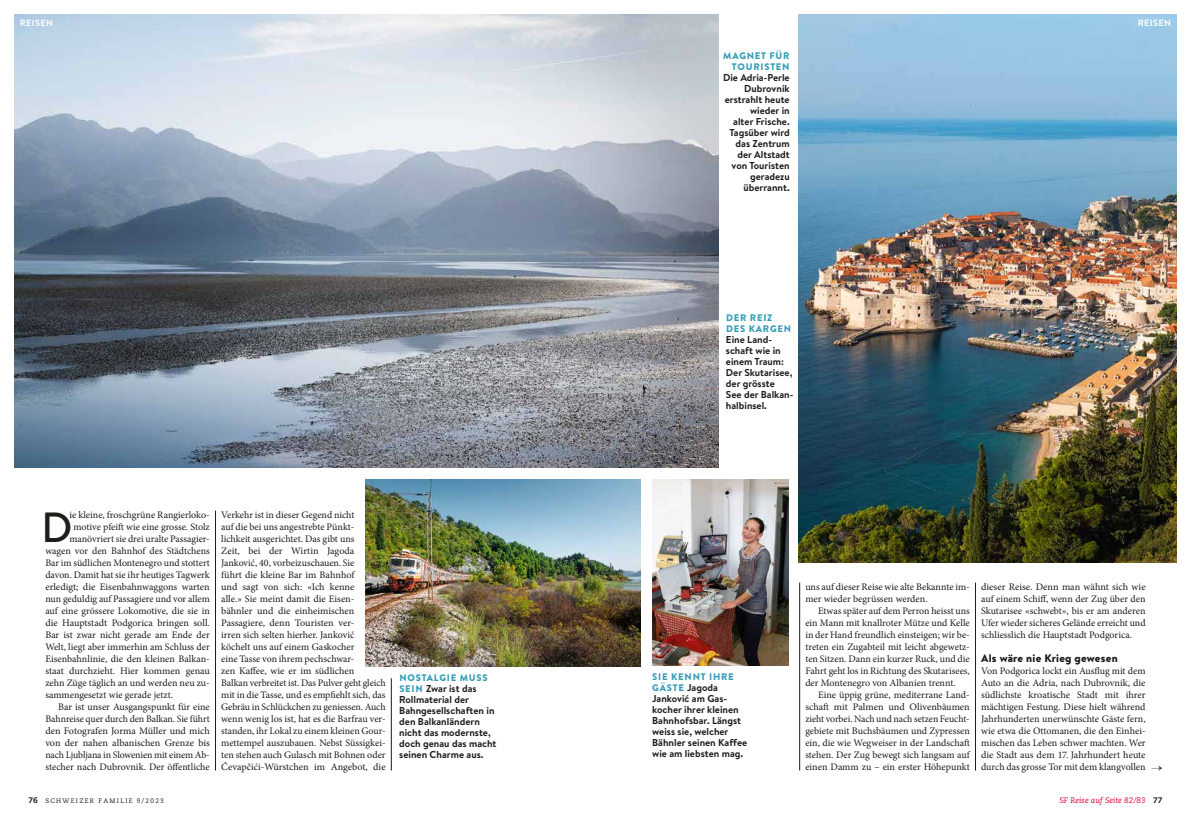
<style>
.page{position:relative;width:1191px;height:823px;background:#fff}
.page>*{position:absolute;margin:0;border:0;box-sizing:border-box;transform-origin:0 0}
.t1{font:500 42.1px "Brandon Text";color:#1f1c19}
.t2{font:900 11px "Brandon Text";letter-spacing:.02em;color:#1f1c19}
.t3{font:10px/12px "Minion Pro";color:#1f1c19;text-align:justify}
.t4{font:700 10px/11px "Brandon Text";color:#1f1c19}
.t5{font:900 9.5px/11px "Brandon Grotesque";letter-spacing:.08em;color:#369db7;text-align:right}
.t6{font:700 9px "Brandon Grotesque";letter-spacing:.04em;color:#fff}
.t7{font:italic 8px "Caecilia";color:#dd0037}
.t8{font:6.5px "Caecilia";letter-spacing:.2em;color:#1f1c19}
.s1{font-family:"Brandon Grotesque";font-weight:900;font-size:9.5px;color:#369db7}
.s2{font-weight:800;font-size:8px}
.s3{font-weight:800;font-style:normal;color:#1f1c19}
</style>
<div class="page">
<img style="left:14px;top:14px;width:704px;height:453px">
<img style="left:798px;top:14px;width:378px;height:547px">
<img style="left:652px;top:479px;width:136px;height:186px">
<img style="left:366px;top:479px;width:275px;height:187px">
<hr style="left:391px;top:677px;width:1px;height:93px;background:#1f1c19">
<hr style="left:215px;top:510px;width:1px;height:260px;background:#1f1c19">
<hr style="left:799px;top:582px;width:1px;height:188px;background:#1f1c19">
<hr style="left:975px;top:582px;width:1px;height:188px;background:#1f1c19">
<p class="t6" style="left:20px;top:17px;width:35px">REISEN</p>
<p class="t6" style="left:1137px;top:17px;width:35px">REISEN</p>
<p class="t5" style="left:723px;top:51px;width:68px">MAGNET FÜR<br>TOURISTEN</p>
<p class="t4" style="left:723px;top:72px;width:68px;text-align:right">Die Adria-Perle<br>Dubrovnik erstrahlt heute wieder in<br>alter Frische.<br>Tagsüber wird das Zentrum der Altstadt von Touristen geradezu überrannt.</p>
<h1 class="t1" style="left:42px;top:498px;width:33px">D</h1>
<p class="t3" style="left:69px;top:508px;width:142px">ie kleine, froschgrüne Rangierloko-</p>
<p class="t3" style="left:73px;top:520px;width:138px">motive pfeift wie eine grosse. Stolz</p>
<p class="t3" style="left:69px;top:532px;width:142px">manövriert sie drei uralte Passagier-</p>
<p class="t3" style="left:45px;top:544px;width:166px">wagen vor den Bahnhof des Städtchens</p>
<p class="t3" style="left:45px;top:556px;width:166px">Bar im südlichen Montenegro und stottert</p>
<p class="t3" style="left:45px;top:568px;width:166px">davon. Damit hat sie ihr heutiges Tagwerk</p>
<p class="t3" style="left:45px;top:580px;width:166px">erledigt; die Eisenbahnwaggons warten</p>
<p class="t3" style="left:45px;top:592px;width:166px">nun geduldig auf Passagiere und vor allem</p>
<p class="t3" style="left:45px;top:604px;width:166px">auf eine grössere Lokomotive, die sie in</p>
<p class="t3" style="left:45px;top:616px;width:166px">die Hauptstadt Podgorica bringen soll.</p>
<p class="t3" style="left:45px;top:628px;width:166px">Bar ist zwar nicht gerade am Ende der</p>
<p class="t3" style="left:45px;top:640px;width:166px">Welt, liegt aber immerhin am Schluss der</p>
<p class="t3" style="left:45px;top:652px;width:166px">Eisenbahnlinie, die den kleinen Balkan-</p>
<p class="t3" style="left:45px;top:664px;width:166px">staat durchzieht. Hier kommen genau</p>
<p class="t3" style="left:45px;top:676px;width:166px">zehn Züge täglich an und werden neu zu-</p>
<p class="t3" style="left:45px;top:688px;width:129px">sammengesetzt wie gerade jetzt.</p>
<p class="t3" style="left:58px;top:700px;width:153px">Bar ist unser Ausgangspunkt für eine</p>
<p class="t3" style="left:45px;top:712px;width:166px">Bahnreise quer durch den Balkan. Sie führt</p>
<p class="t3" style="left:45px;top:724px;width:166px">den Fotografen Jorma Müller und mich</p>
<p class="t3" style="left:45px;top:736px;width:166px">von der nahen albanischen Grenze bis</p>
<p class="t3" style="left:45px;top:748px;width:166px">nach Ljubljana in Slowenien mit einem Ab-</p>
<p class="t3" style="left:45px;top:760px;width:166px">stecher nach Dubrovnik. Der öffentliche</p>
<p class="t3" style="left:221px;top:508px;width:166px;text-align:left">Verkehr ist in dieser Gegend nicht<br>auf die bei uns angestrebte Pünkt&shy;lichkeit ausgerichtet. Das gibt uns<br>Zeit, bei der Wirtin Jagoda Janković, 40, vorbeizuschauen. Sie<br>führt die kleine Bar im Bahnhof<br>und sagt von sich: «Ich kenne<br>alle.» Sie meint damit die Eisen&shy;bähnler und die einheimischen Passagiere, denn Touristen ver-<br>irren sich selten hierher. Janković köchelt uns auf einem Gaskocher<br>eine Tasse von ihrem pechschwar-<br>zen Kaffee, wie er im südlichen<br>Balkan verbreitet ist. Das Pulver geht gleich mit in die Tasse, und es empfiehlt sich, das Gebräu in Schlückchen zu geniessen. Auch wenn wenig los ist, hat es die Barfrau ver&shy;standen, ihr Lokal zu einem kleinen Gour&shy;mettempel auszubauen. Nebst Süssigkei&shy;ten stehen auch Gulasch mit Bohnen oder Ćevapčići-Würstchen im Angebot, die</p>
<p class="t5" style="left:399px;top:672px;width:90px">NOSTALGIE MUSS</p>
<p class="t4" style="left:399px;top:682px;width:99px"><span class="s1">SEIN</span> Zwar ist das<br>Rollmaterial der<br>Bahngesellschaften in den Balkanländern nicht das modernste, doch genau das macht seinen Charme aus.</p>
<p class="t5" style="left:726px;top:312px;width:67px;text-align:left">DER REIZ<br>DES KARGEN</p>
<p class="t4" style="left:726px;top:333px;width:69px">Eine Land&shy;schaft wie in einem Traum:<br>Der Skutarisee, der grösste<br>See der Balkan&shy;halbinsel.</p>
<p class="t5" style="left:652px;top:670px;width:83px">SIE KENNT IHRE</p>
<p class="t4" style="left:652px;top:681px;width:97px"><span class="s1">GÄSTE</span> Jagoda<br>Janković am Gas&shy;kocher ihrer kleinen<br>Bahnhofsbar. Längst weiss sie, welcher<br>Bähnler seinen Kaffee wie am liebsten mag.</p>
<p class="t3" style="left:805px;top:580px;width:166px">uns auf dieser Reise wie alte Bekannte im&shy;mer wieder begrüssen werden.</p>
<p class="t3" style="left:805px;top:604px;width:166px;text-indent:13px">Etwas später auf dem Perron heisst uns ein Mann mit knallroter Mütze und Kelle in der Hand freundlich einsteigen; wir be&shy;treten ein Zugabteil mit leicht abgewetz&shy;ten Sitzen. Dann ein kurzer Ruck, und die Fahrt geht los in Richtung des Skutarisees, der Montenegro von Albanien trennt.</p>
<p class="t3" style="left:805px;top:688px;width:166px;text-indent:13px">Eine üppig grüne, mediterrane Land&shy;schaft mit Palmen und Olivenbäumen zieht vorbei. Nach und nach setzen Feucht&shy;gebiete mit Buchsbäumen und Zypressen ein, die wie Wegweiser in der Landschaft stehen. Der Zug bewegt sich langsam auf einen Damm zu – ein erster Höhepunkt</p>
<p class="t3" style="left:981px;top:580px;width:166px">dieser Reise. Denn man wähnt sich wie auf einem Schiff, wenn der Zug über den Skutarisee «schwebt», bis er am anderen Ufer wieder sicheres Gelände erreicht und schliesslich die Hauptstadt Podgorica.</p>
<p class="t2" style="left:981px;top:650px;width:138px">Als wäre nie Krieg gewesen</p>
<p class="t3" style="left:981px;top:664px;width:166px">Von Podgorica lockt ein Ausflug mit dem Auto an die Adria, nach Dubrovnik, die südlichste kroatische Stadt mit ihrer mächtigen Festung. Diese hielt während Jahrhunderten unerwünschte Gäste fern, wie etwa die Ottomanen, die den Einhei&shy;mischen das Leben schwer machten. Wer die Stadt aus dem 17. Jahrhundert heute durch das grosse Tor mit dem klangvollen</p>
<p class="t8" style="left:28px;top:796px;width:137px"><span class="s2">76</span> SCHWEIZER FAMILIE 9/2023</p>
<p class="t7" style="left:1059px;top:795px;width:105px">SF Reise auf Seite 82/83 <span class="s3">77</span></p>
</div>
